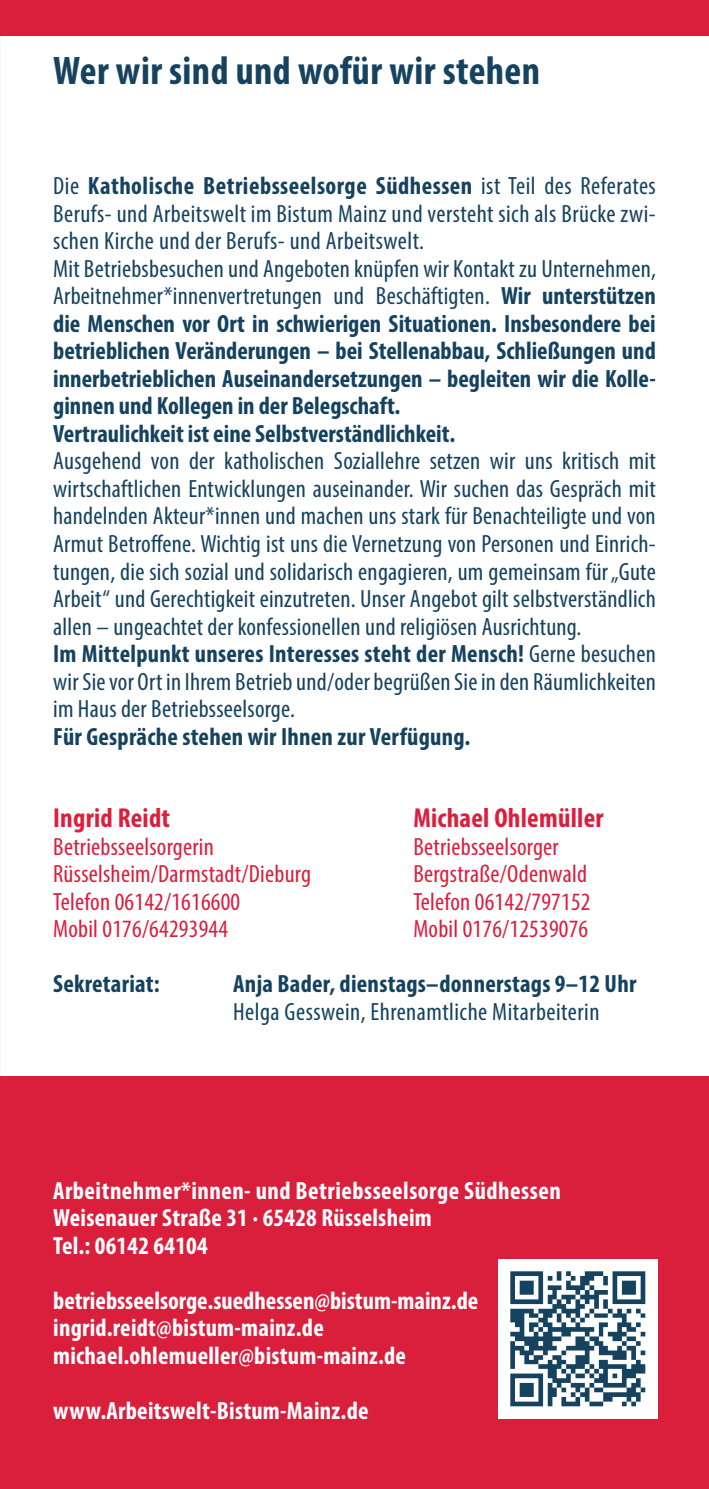
<style>
.page{position:relative;width:709px;height:1489px;background:#fff}
.page>*{position:absolute;margin:0;border:0;box-sizing:border-box;transform-origin:0 0}
.t1{font:700 condensed 40px "Myriad Pro";letter-spacing:.01em;color:#15425f}
.t2{font:700 condensed 27.5px "Myriad Pro";letter-spacing:.01em;color:#da1f3d}
.t3{font:condensed 25px/27.5px "Myriad Pro";letter-spacing:.01em;color:#15425f}
.t4{font:700 condensed 25px/27.5px "Myriad Pro";color:#15425f}
.t5{font:700 condensed 25px/27.5px "Myriad Pro";letter-spacing:.01em;color:#fff}
.t6{font:condensed 25px "Myriad Pro";letter-spacing:.01em;color:#da1f3d}
.s1{font-weight:400}
.s2{font-weight:700}
</style>
<div class="page">
<div style="left:0;top:1076px;width:709px;height:412px;background:#da1f3d"></div>
<div style="left:0;top:0;width:709px;height:35px;background:#da1f3d"></div>
<div style="left:498px;top:1258px;width:160px;height:160px;background:#fff"></div>
<img style="left:510px;top:1271px;width:136px;height:136px">
<h1 class="t1" style="left:53px;top:46px;width:488px">Wer wir sind und wofür wir stehen</h1>
<p class="t4" style="left:53px;top:172px;width:604px"><span class="s1">Die</span> Katholische Betriebsseelsorge Südhessen <span class="s1">ist Teil des Referates Berufs- und Arbeitswelt im Bistum Mainz und versteht sich als Brücke zwi&shy;schen Kirche und der Berufs- und Arbeitswelt.<br>Mit Betriebsbesuchen und Angeboten knüpfen wir Kontakt zu Unternehmen, Arbeitnehmer*innenvertretungen und Beschäftigten.</span> Wir unterstützen die Menschen vor Ort in schwierigen Situationen. Insbesondere bei betrieblichen Veränderungen – bei Stellenabbau, Schließungen und innerbetrieblichen Auseinandersetzungen – begleiten wir die Kolle&shy;ginnen und Kollegen in der Belegschaft.<br>Vertraulichkeit ist eine Selbstverständlichkeit.</p>
<p class="t3" style="left:53px;top:447px;width:604px">Ausgehend von der katholischen Soziallehre setzen wir uns kritisch mit wirtschaftlichen Entwicklungen auseinander. Wir suchen das Gespräch mit handelnden Akteur*innen und machen uns stark für Benachteiligte und von Armut Betroffene. Wichtig ist uns die Vernetzung von Personen und Einrich&shy;tungen, die sich sozial und solidarisch engagieren, um gemeinsam für „Gute Arbeit“ und Gerechtigkeit einzutreten. Unser Angebot gilt selbstverständlich allen – ungeachtet der konfessionellen und religiösen Ausrichtung.<br><span class="s2">Im Mittelpunkt unseres Interesses steht der Mensch!</span> Gerne besuchen wir Sie vor Ort in Ihrem Betrieb und/oder begrüßen Sie in den Räumlichkeiten im Haus der Betriebsseelsorge.</p>
<p class="t4" style="left:53px;top:722px;width:418px">Für Gespräche stehen wir Ihnen zur Verfügung.</p>
<p class="t2" style="left:53px;top:800px;width:118px">Ingrid Reidt</p>
<p class="t2" style="left:413px;top:800px;width:192px">Michael Ohlemüller</p>
<p class="t6" style="left:53px;top:831px;width:162px">Betriebsseelsorgerin</p>
<p class="t6" style="left:413px;top:831px;width:147px">Betriebsseelsorger</p>
<p class="t6" style="left:53px;top:858px;width:259px">Rüsselsheim/Darmstadt/Dieburg</p>
<p class="t6" style="left:413px;top:858px;width:175px">Bergstraße/Odenwald</p>
<p class="t6" style="left:53px;top:886px;width:189px">Telefon 06142/1616600</p>
<p class="t6" style="left:413px;top:886px;width:179px">Telefon 06142/797152</p>
<p class="t6" style="left:53px;top:913px;width:176px">Mobil 0176/64293944</p>
<p class="t6" style="left:413px;top:913px;width:176px">Mobil 0176/12539076</p>
<p class="t4" style="left:53px;top:969px;width:108px">Sekretariat:</p>
<p class="t4" style="left:233px;top:969px;width:405px">Anja Bader, dienstags–donnerstags 9–12 Uhr</p>
<p class="t3" style="left:233px;top:997px;width:368px">Helga Gesswein, Ehrenamtliche Mitarbeiterin</p>
<p class="t5" style="left:53px;top:1175px;width:509px">Arbeitnehmer*innen- und Betriebsseelsorge Südhessen<br>Weisenauer Straße 31 · 65428 Rüsselsheim<br>Tel.: 06142 64104</p>
<p class="t5" style="left:53px;top:1285px;width:426px">betriebsseelsorge.suedhessen@bistum-mainz.de ingrid.reidt@bistum-mainz.de michael.ohlemueller@bistum-mainz.de</p>
<p class="t5" style="left:53px;top:1395px;width:317px">www.Arbeitswelt-Bistum-Mainz.de</p>
</div>
